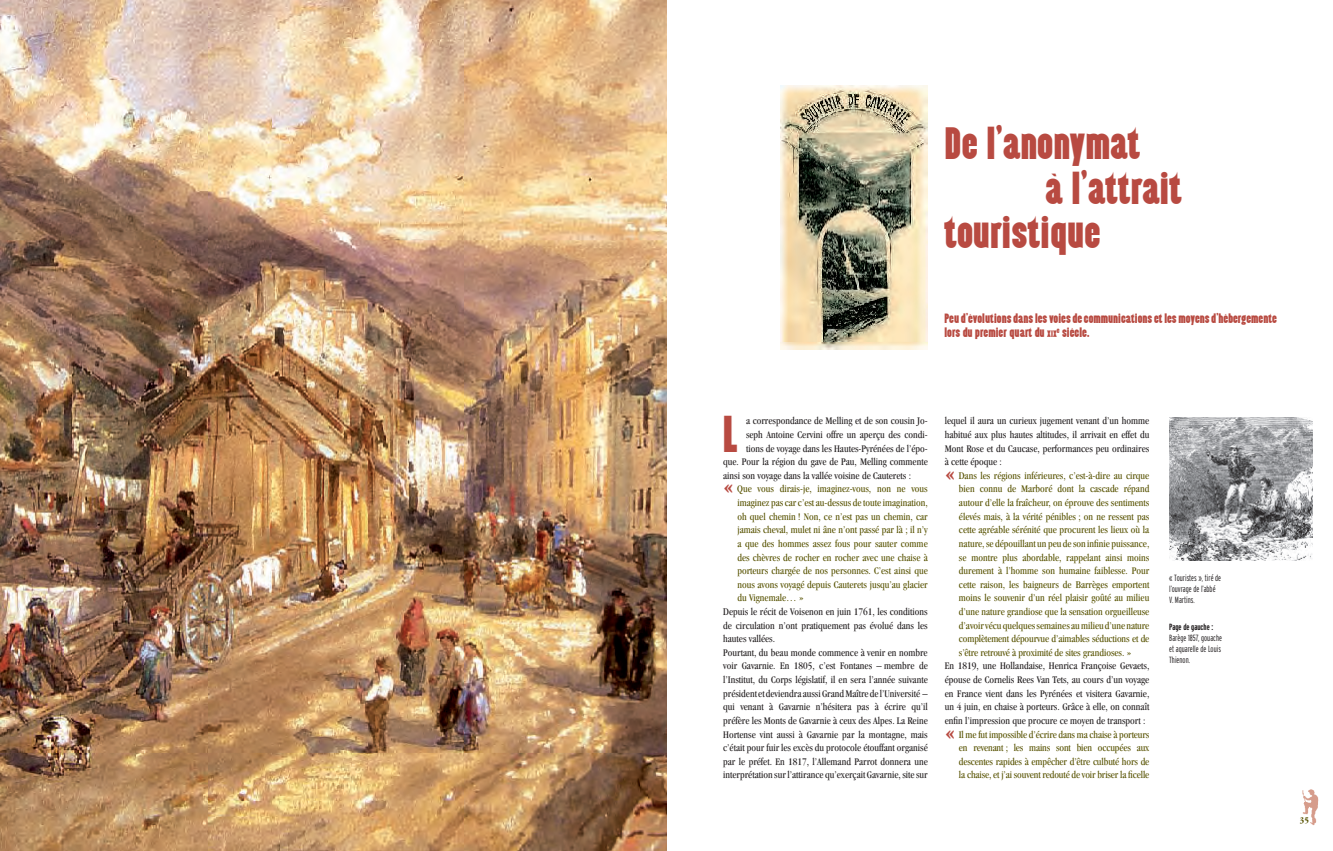
<style>
.page{position:relative;width:1333px;height:851px;background:#fff}
.page>*{position:absolute;margin:0;border:0;box-sizing:border-box;transform-origin:0 0}
.t1{font:42.3px "Almonte";color:#b84a41}
.t2{font:37px "Almonte";color:#b84a41}
.t3{font:900 24px "Garamond";color:#b84a41}
.t4{font:11px/14px "Almonte";color:#b84a41}
.t5{font:condensed 10.5px/13.6px "Garamond";color:#231f20;text-align:justify}
.t6{font:condensed 10.5px/13.6px "Garamond";letter-spacing:-.01em;color:#575200;text-align:justify}
.t7{font:300 extra-condensed 9px/10.8px "Interstate";color:#231f20}
.t8{font:700 extra-condensed 9px "Interstate";color:#231f20}
.t9{font:700 condensed 9px "Garamond";color:#575200}
.s1{font-size:7.7px}
</style>
<div class="page">
<img style="left:1302px;top:789px;width:17px;height:37px">
<img style="left:0;top:0;width:666px;height:850px">
<img style="left:780px;top:86px;width:147px;height:263px">
<img style="left:1169px;top:418px;width:143px;height:142px">
<h2 class="t2" style="left:944px;top:122px;width:197px">De l’anonymat</h2>
<h2 class="t2" style="left:1045px;top:166px;width:138px">à l’attrait</h2>
<h2 class="t2" style="left:944px;top:210px;width:158px">touristique</h2>
<p class="t4" style="left:944px;top:311px;width:334px">Peu d’évolutions dans les voies de communications et les moyens d’hébergemente lors du premier quart du <span class="s1">XIX</span><sup>e</sup> siècle.</p>
<h1 class="t1" style="left:723px;top:409px;width:16px">L</h1>
<p class="t5" style="left:746px;top:414px;width:183px">a correspondance de Melling et de son cousin Jo-</p>
<p class="t5" style="left:746px;top:427px;width:183px">seph Antoine Cervini offre un aperçu des condi-</p>
<p class="t5" style="left:746px;top:441px;width:183px">tions de voyage dans les Hautes-Pyrénées de l’épo-</p>
<p class="t5" style="left:723px;top:455px;width:206px">que. Pour la région du gave de Pau, Melling commente</p>
<p class="t5" style="left:723px;top:468px;width:189px">ainsi son voyage dans la vallée voisine de Cauterets :</p>
<h3 class="t3" style="left:723px;top:474px;width:12px">«</h3>
<p class="t6" style="left:737px;top:482px;width:192px">Que vous dirais-je, imaginez-vous, non ne vous imaginez pas car c’est au-dessus de toute imagination, oh quel chemin ! Non, ce n’est pas un chemin, car jamais cheval, mulet ni âne n’ont passé par là ; il n’y a que des hommes assez fous pour sauter comme des chèvres de rocher en rocher avec une chaise à porteurs chargée de nos personnes. C’est ainsi que nous avons voyagé depuis Cauterets jusqu’au glacier du Vignemale … »</p>
<p class="t5" style="left:723px;top:604px;width:206px;text-align:left">Depuis le récit de Voisenon en juin 1761, les conditions de circulation n’ont pratiquement pas évolué dans les hautes vallées.<br>Pourtant, du beau monde commence à venir en nombre voir Gavarnie. En 1805, c’est Fontanes – membre de l’Institut, du Corps législatif, il en sera l’année suivante président et deviendra aussi Grand Maître de l’Université – qui venant à Gavarnie n’hésitera pas à écrire qu’il préfère les Monts de Gavarnie à ceux des Alpes . La Reine Hortense vint aussi à Gavarnie par la montagne, mais c’était pour fuir les excès du protocole étouffant organisé par le préfet. En 1817, l’Allemand Parrot donnera une interprétation sur l’attirance qu’exerçait Gavarnie, site sur</p>
<p class="t5" style="left:944px;top:414px;width:206px">lequel il aura un curieux jugement venant d’un homme habitué aux plus hautes altitudes, il arrivait en effet du Mont Rose et du Caucase , performances peu ordinaires à cette époque :</p>
<h3 class="t3" style="left:944px;top:460px;width:12px">«</h3>
<p class="t6" style="left:958px;top:468px;width:192px">Dans les régions inférieures, c’est-à-dire au cirque bien connu de Marboré dont la cascade répand autour d’elle la fraîcheur, on éprouve des sentiments élevés mais, à la vérité pénibles ; on ne ressent pas cette agréable sérénité que procurent les lieux où la nature, se dépouillant un peu de son infinie puissance, se montre plus abordable, rappelant ainsi moins durement à l’homme son humaine faiblesse. Pour cette raison, les baigneurs de Barrèges emportent moins le souvenir d’un réel plaisir goûté au milieu d’une nature grandiose que la sensation orgueilleuse d’avoir vécu quelques semaines au milieu d’une nature complètement dépourvue d’aimables séductions et de s’être retrouvé à proximité de sites grandioses. »</p>
<p class="t5" style="left:944px;top:659px;width:206px">En 1819, une Hollandaise, Henrica Françoise Gevaets , épouse de Cornelis Rees Van Tets , au cours d’un voyage en France vient dans les Pyrénées et visitera Gavarnie, un 4 juin, en chaise à porteurs. Grâce à elle, on connaît enfin l’impression que procure ce moyen de transport :</p>
<h3 class="t3" style="left:944px;top:718px;width:12px">«</h3>
<p class="t6" style="left:958px;top:727px;width:192px">Il me fut impossible d’écrire dans ma chaise à porteurs en revenant ; les mains sont bien occupées aux descentes rapides à empêcher d’être culbuté hors de la chaise, et j’ai souvent redouté de voir briser la ficelle</p>
<p class="t7" style="left:1169px;top:572px;width:53px">« Touristes », tiré de l’ouvrage de l’abbé<br>V. Martins.</p>
<p class="t8" style="left:1169px;top:622px;width:46px">Page de gauche :</p>
<p class="t7" style="left:1169px;top:632px;width:54px;text-align:justify">Barège 1857, gouache et aquarelle de Louis Thienon.</p>
<p class="t9" style="left:1299px;top:814px;width:10px">35</p>
</div>
